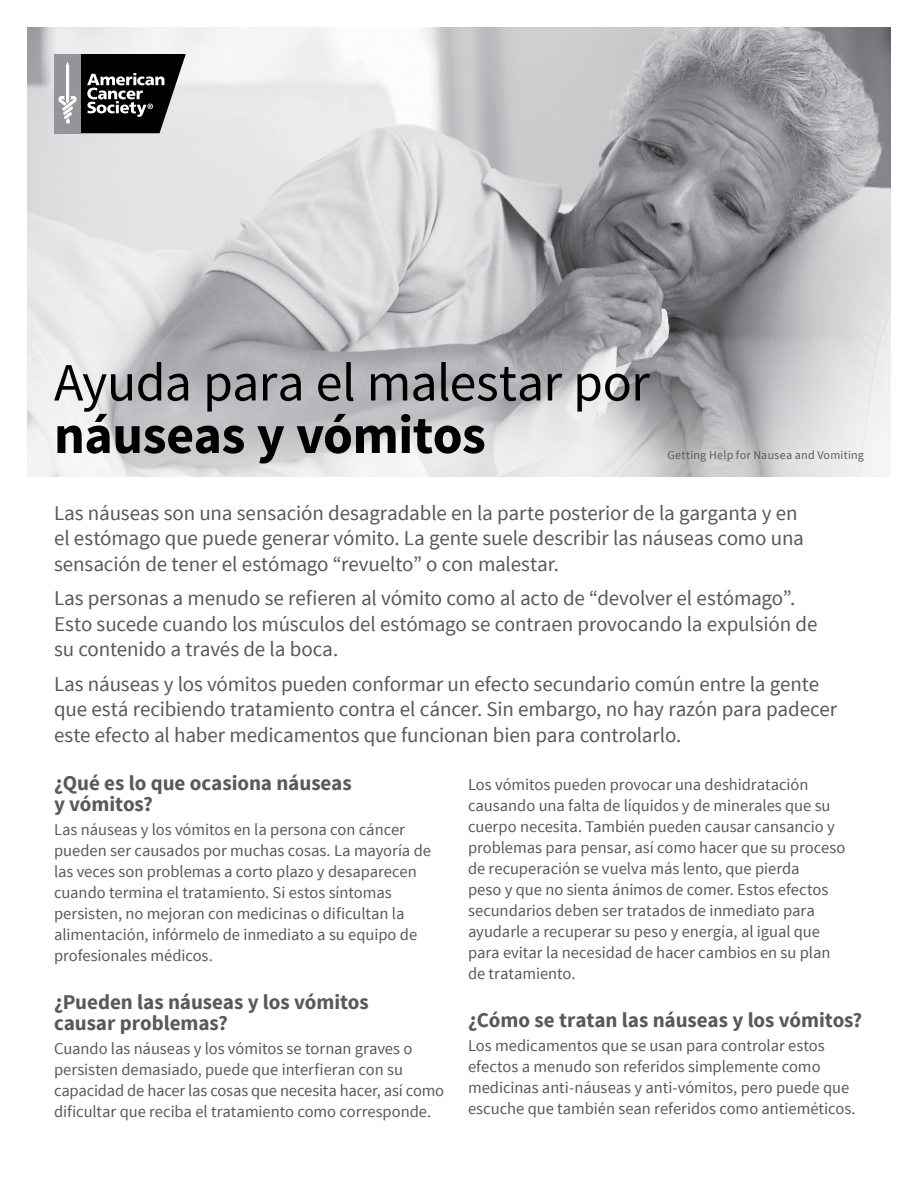
<style>
.page{position:relative;width:918px;height:1188px;background:#fff}
.page>*{position:absolute;margin:0;border:0;box-sizing:border-box;transform-origin:0 0}
.t1{font:54px "Source Sans Pro";letter-spacing:-.015em;color:#000}
.t2{font:700 54px "Source Sans Pro";letter-spacing:-.01em;color:#000}
.t3{font:21px/25.5px "Source Sans Pro";letter-spacing:-.005em;color:#58595b}
.t4{font:700 21px/21px "Source Sans Pro";letter-spacing:-.005em;color:#58595b}
.t5{font:16.5px/21px "Source Sans Pro";color:#58595b}
.t6{font:12px "Source Sans Pro";letter-spacing:.02em;color:#58595b}
</style>
<div class="page">
<img style="left:27px;top:27px;width:864px;height:299px">
<div style="left:54px;top:54px;width:26px;height:79px;background:#939598"></div>
<svg style="left:58px;top:54px;width:128px;height:79px"></svg>
<svg style="left:27px;top:326px;width:864px;height:151px;background:#c6c7c9"></svg>
<h1 class="t1" style="left:54px;top:349px;width:597px">Ayuda para el malestar por</h1>
<h1 class="t2" style="left:54px;top:400px;width:433px">náuseas y vómitos</h1>
<p class="t6" style="left:667px;top:448px;width:198px">Getting Help for Nausea and Vomiting</p>
<p class="t3" style="left:54px;top:500px;width:751px">Las náuseas son una sensación desagradable en la parte posterior de la garganta y en el estómago que puede generar vómito. La gente suele describir las náuseas como una sensación de tener el estómago “revuelto” o con malestar.</p>
<p class="t3" style="left:54px;top:586px;width:765px">Las personas a menudo se refieren al vómito como al acto de “devolver el estómago”.<br>Esto sucede cuando los músculos del estómago se contraen provocando la expulsión de su contenido a través de la boca.</p>
<p class="t3" style="left:54px;top:671px;width:785px">Las náuseas y los vómitos pueden conformar un efecto secundario común entre la gente que está recibiendo tratamiento contra el cáncer. Sin embargo, no hay razón para padecer este efecto al haber medicamentos que funcionan bien para controlarlo.</p>
<p class="t4" style="left:54px;top:773px;width:299px">¿Qué es lo que ocasiona náuseas y vómitos?</p>
<p class="t5" style="left:54px;top:819px;width:379px">Las náuseas y los vómitos en la persona con cáncer pueden ser causados por muchas cosas. La mayoría de las veces son problemas a corto plazo y desaparecen cuando termina el tratamiento. Si estos síntomas persisten, no mejoran con medicinas o dificultan la alimentación, infórmelo de inmediato a su equipo de profesionales médicos.</p>
<p class="t4" style="left:54px;top:992px;width:316px">¿Pueden las náuseas y los vómitos causar problemas?</p>
<p class="t5" style="left:54px;top:1038px;width:392px">Cuando las náuseas y los vómitos se tornan graves o persisten demasiado, puede que interfieran con su capacidad de hacer las cosas que necesita hacer, así como dificultar que reciba el tratamiento como corresponde.</p>
<p class="t5" style="left:468px;top:774px;width:379px">Los vómitos pueden provocar una deshidratación causando una falta de líquidos y de minerales que su cuerpo necesita. También pueden causar cansancio y problemas para pensar, así como hacer que su proceso de recuperación se vuelva más lento, que pierda<br>peso y que no sienta ánimos de comer. Estos efectos secundarios deben ser tratados de inmediato para ayudarle a recuperar su peso y energía, al igual que para evitar la necesidad de hacer cambios en su plan de tratamiento.</p>
<p class="t4" style="left:468px;top:1010px;width:396px">¿Cómo se tratan las náuseas y los vómitos?</p>
<p class="t5" style="left:468px;top:1035px;width:389px">Los medicamentos que se usan para controlar estos efectos a menudo son referidos simplemente como medicinas anti-náuseas y anti-vómitos, pero puede que escuche que también sean referidos como antieméticos.</p>
</div>
